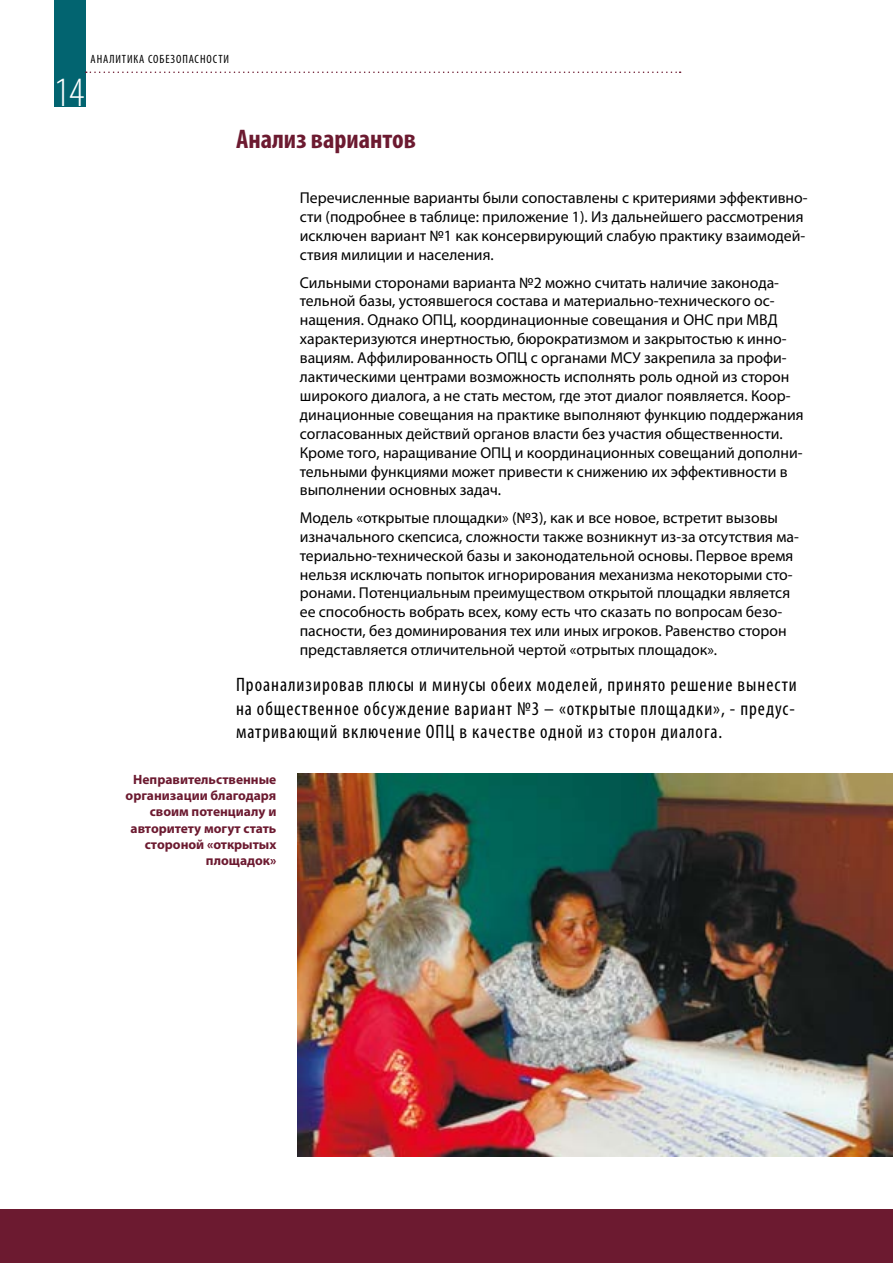
<style>
.page{position:relative;width:893px;height:1263px;background:#fff}
.page>*{position:absolute;margin:0;border:0;box-sizing:border-box;transform-origin:0 0}
.t1{font:300 condensed 42px "Myriad Pro";color:#fff}
.t2{font:700 condensed 27px "Myriad Pro";color:#6c1a30}
.t3{font:condensed 19.5px/23.4px "Myriad Pro";letter-spacing:.05em;color:#000;text-align:justify}
.t4{font:15.75px/18.9px "Myriad Pro";color:#000}
.t5{font:700 13.5px/16.2px "Myriad Pro";color:#6c1a30;text-align:right}
.t6{font:condensed 12px "Myriad Pro";letter-spacing:.075em;color:#000}
</style>
<div class="page">
<div style="left:54px;top:0;width:31px;height:106px;background:#026470"></div>
<svg style="left:86px;top:72px;width:595px;height:1px"></svg>
<div style="left:0;top:1209px;width:893px;height:54px;background:#6c1a30"></div>
<img style="left:298px;top:774px;width:595px;height:383px">
<p class="t6" style="left:91px;top:52px;width:140px">АНАЛИТИКА СОБЕЗОПАСНОСТИ</p>
<h1 class="t1" style="left:54px;top:70px;width:32px">14</h1>
<h2 class="t2" style="left:236px;top:122px;width:181px">Анализ вариантов</h2>
<p class="t4" style="left:300px;top:188px;width:509px">Перечисленные варианты были сопоставлены с критериями эффективно&shy;сти (подробнее в таблице: приложение 1). Из дальнейшего рассмотрения исключен вариант №1 как консервирующий слабую практику взаимодей&shy;ствия милиции и населения.</p>
<p class="t4" style="left:300px;top:272px;width:505px">Сильными сторонами варианта №2 можно считать наличие законода&shy;тельной базы, устоявшегося состава и материально-технического ос&shy;нащения. Однако ОПЦ, координационные совещания и ОНС при МВД характеризуются инертностью, бюрократизмом и закрытостью к инно&shy;вациям. Аффилированность ОПЦ с органами МСУ закрепила за профи&shy;лактическими центрами возможность исполнять роль одной из сторон широкого диалога, а не стать местом, где этот диалог появляется. Коор&shy;динационные совещания на практике выполняют функцию поддержания согласованных действий органов власти без участия общественности.<br>Кроме того, наращивание ОПЦ и координационных совещаний дополни&shy;тельными функциями может привести к снижению их эффективности в выполнении основных задач.</p>
<p class="t4" style="left:300px;top:508px;width:501px">Модель «открытые площадки» (№3), как и все новое, встретит вызовы изначального скепсиса, сложности также возникнут из-за отсутствия ма&shy;териально-технической базы и законодательной основы. Первое время нельзя исключать попыток игнорирования механизма некоторыми сто&shy;ронами. Потенциальным преимуществом открытой площадки является ее способность вобрать всех, кому есть что сказать по вопросам безо&shy;пасности, без доминирования тех или иных игроков. Равенство сторон представляется отличительной чертой «отрытых площадок».</p>
<p class="t3" style="left:236px;top:673px;width:562px">Проанализировав плюсы и минусы обеих моделей, принято решение вынести на общественное обсуждение вариант №3 – «открытые площадки», - предус&shy;матривающий включение ОПЦ в качестве одной из сторон диалога.</p>
<p class="t5" style="left:126px;top:771px;width:152px">Неправительственные организации благодаря своим потенциалу и авторитету могут стать стороной «открытых площадок»</p>
</div>
